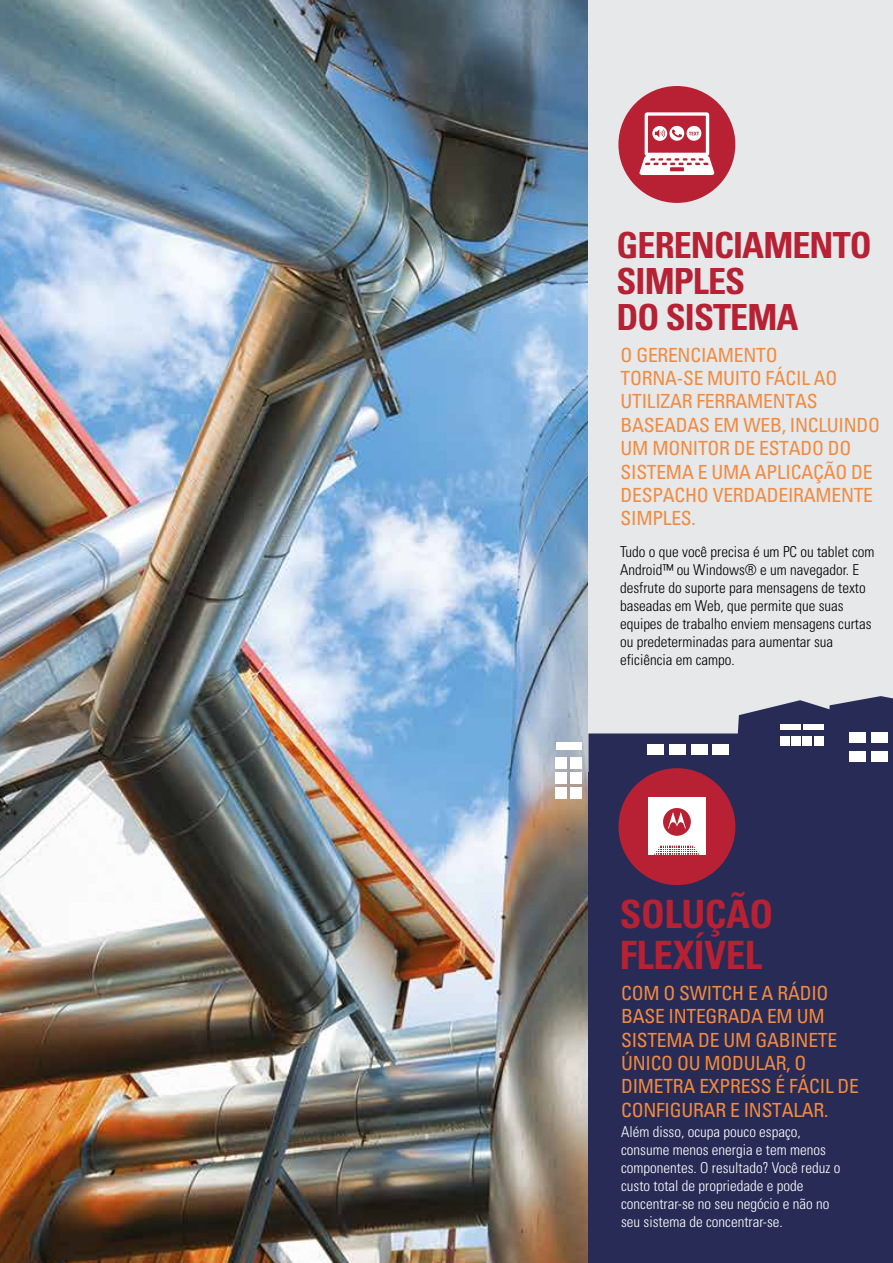
<style>
.page{position:relative;width:893px;height:1263px;background:#fff}
.page>*{position:absolute;margin:0;border:0;box-sizing:border-box;transform-origin:0 0}
.t1{font:700 condensed 39px/40.5px "Univers";letter-spacing:-.01em;color:#b62134}
.t2{font:700 condensed 36px/36px "Univers";letter-spacing:-.025em;color:#b62134}
.t3{font:condensed 19.5px/23.4px "Univers";letter-spacing:-.01em;color:#f28a40}
.t4{font:300 condensed 15px/18px "Univers";color:#000101}
.t5{font:300 condensed 15px/18px "Univers";color:#fff}
</style>
<div class="page">
<img style="left:0;top:0;width:588px;height:1263px">
<div style="left:588px;top:0;width:305px;height:1263px;background:#e6e8e9"></div>
<div style="left:588px;top:772px;width:305px;height:491px;background:#282b55"></div>
<div style="left:570px;top:787px;width:11px;height:12px;background:#fff"></div>
<div style="left:556px;top:787px;width:11px;height:12px;background:#fff"></div>
<div style="left:570px;top:772px;width:11px;height:12px;background:#fff"></div>
<div style="left:556px;top:772px;width:11px;height:12px;background:#fff"></div>
<div style="left:556px;top:742px;width:25px;height:7px;background:#fff"></div>
<div style="left:570px;top:757px;width:11px;height:12px;background:#fff"></div>
<div style="left:556px;top:757px;width:11px;height:12px;background:#fff"></div>
<svg style="left:588px;top:696px;width:305px;height:86px"></svg>
<div style="left:814px;top:737px;width:9px;height:9px;background:#fff"></div>
<div style="left:849px;top:732px;width:17px;height:11px;background:#fff"></div>
<div style="left:691px;top:744px;width:16px;height:11px;background:#fff"></div>
<div style="left:647px;top:744px;width:17px;height:11px;background:#fff"></div>
<div style="left:871px;top:732px;width:16px;height:11px;background:#fff"></div>
<div style="left:713px;top:744px;width:16px;height:11px;background:#fff"></div>
<div style="left:669px;top:744px;width:17px;height:11px;background:#fff"></div>
<div style="left:849px;top:751px;width:17px;height:11px;background:#fff"></div>
<div style="left:871px;top:751px;width:16px;height:11px;background:#fff"></div>
<div style="left:803px;top:724px;width:20px;height:6px;background:#fff"></div>
<div style="left:780px;top:724px;width:21px;height:6px;background:#fff"></div>
<div style="left:803px;top:737px;width:9px;height:9px;background:#fff"></div>
<div style="left:791px;top:737px;width:10px;height:9px;background:#fff"></div>
<div style="left:780px;top:737px;width:9px;height:9px;background:#fff"></div>
<div style="left:618px;top:768px;width:117px;height:117px;background:#b82134;border-radius:50%"></div>
<div style="left:648px;top:797px;width:58px;height:58px;background:#fff"></div>
<svg style="left:654px;top:845px;width:45px;height:10px"></svg>
<hr style="left:658px;top:848px;width:38px;height:1px;background:#fff">
<hr style="left:656px;top:850px;width:41px;height:1px;background:#fff">
<hr style="left:655px;top:852px;width:43px;height:1px;background:#fff">
<svg style="left:663px;top:808px;width:28px;height:28px"></svg>
<div style="left:884px;top:772px;width:9px;height:32px;background:#282b55"></div>
<div style="left:618px;top:86px;width:117px;height:117px;background:#b82134;border-radius:50%"></div>
<svg style="left:639px;top:112px;width:75px;height:63px"></svg>
<h2 class="t2" style="left:616px;top:226px;width:257px">GERENCIAMENTO<br>SIMPLES<br>DO SISTEMA</h2>
<p class="t3" style="left:621px;top:342px;width:261px">O GERENCIAMENTO<br>TORNA-SE MUITO FÁCIL AO<br>UTILIZAR FERRAMENTAS<br>BASEADAS EM WEB, INCLUINDO<br>UM MONITOR DE ESTADO DO<br>SISTEMA E UMA APLICAÇÃO DE<br>DESPACHO VERDADEIRAMENTE<br>SIMPLES.</p>
<p class="t4" style="left:620px;top:542px;width:256px">Tudo o que você precisa é um PC ou tablet com Android™ ou Windows® e um navegador. E desfrute do suporte para mensagens de texto baseadas em Web, que permite que suas equipes de trabalho enviem mensagens curtas ou predeterminadas para aumentar sua eficiência em campo.</p>
<h1 class="t1" style="left:620px;top:893px;width:155px">SOLUÇÃO<br>FLEXÍVEL</h1>
<p class="t3" style="left:621px;top:980px;width:239px">COM O SWITCH E A RÁDIO<br>BASE INTEGRADA EM UM<br>SISTEMA DE UM GABINETE<br>ÚNICO OU MODULAR, O<br>DIMETRA EXPRESS É FÁCIL DE<br>CONFIGURAR E INSTALAR.</p>
<p class="t5" style="left:621px;top:1123px;width:221px">Além disso, ocupa pouco espaço, consume menos energia e tem menos componentes. O resultado? Você reduz o custo total de propriedade e pode concentrar-se no seu negócio e não no seu sistema de concentrar-se.</p>
</div>
